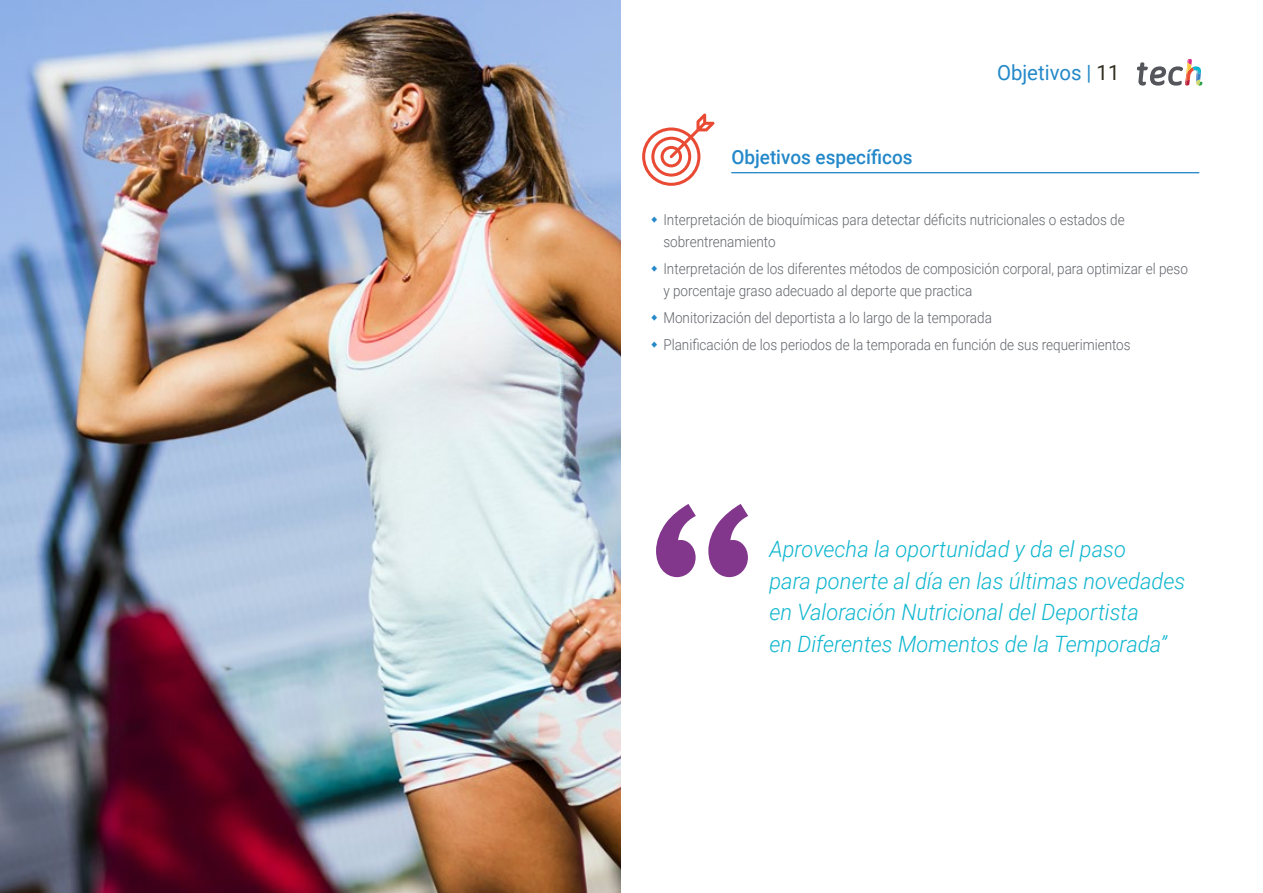
<style>
.page{position:relative;width:1263px;height:893px;background:#fff}
.page>*{position:absolute;margin:0;border:0;box-sizing:border-box;transform-origin:0 0}
.t1{font:italic 300 22.5px/31.5px "Roboto";color:#0fb6cf}
.t2{font:21px "Roboto";color:#2488c9}
.t3{font:500 19.5px "Roboto";color:#2488c9}
.t4{font:300 15px/22.5px "Roboto";color:#61646a;scale:.9 1}
.s1{color:#312e20}
</style>
<div class="page">
<img style="left:0;top:0;width:621px;height:893px">
<svg style="left:1137px;top:59px;width:65px;height:27px"></svg>
<svg style="left:656px;top:504px;width:92px;height:73px"></svg>
<svg style="left:642px;top:113px;width:72px;height:73px"></svg>
<hr style="left:731px;top:172px;width:468px;height:1px;background:#2488c9">
<h3 class="t3" style="left:731px;top:144px;width:183px">Objetivos específicos</h3>
<h2 class="t2" style="left:997px;top:57px;width:124px">Objetivos | <span class="s1">11</span></h2>
<p class="t4" style="left:663px;top:207px;width:514px">Interpretación de bioquímicas para detectar déficits nutricionales o estados de sobrentrenamiento</p>
<p class="t4" style="left:663px;top:257px;width:584px">Interpretación de los diferentes métodos de composición corporal, para optimizar el peso y porcentaje graso adecuado al deporte que practica</p>
<p class="t4" style="left:663px;top:304px;width:521px;line-height:26.7px">Monitorización del deportista a lo largo de la temporada<br>Planificación de los periodos de la temporada en función de sus requerimientos</p>
<h1 class="t1" style="left:769px;top:532px;width:417px">Aprovecha la oportunidad y da el paso<br>para ponerte al día en las últimas novedades en Valoración Nutricional del Deportista<br>en Diferentes Momentos de la Temporada”</h1>
</div>
